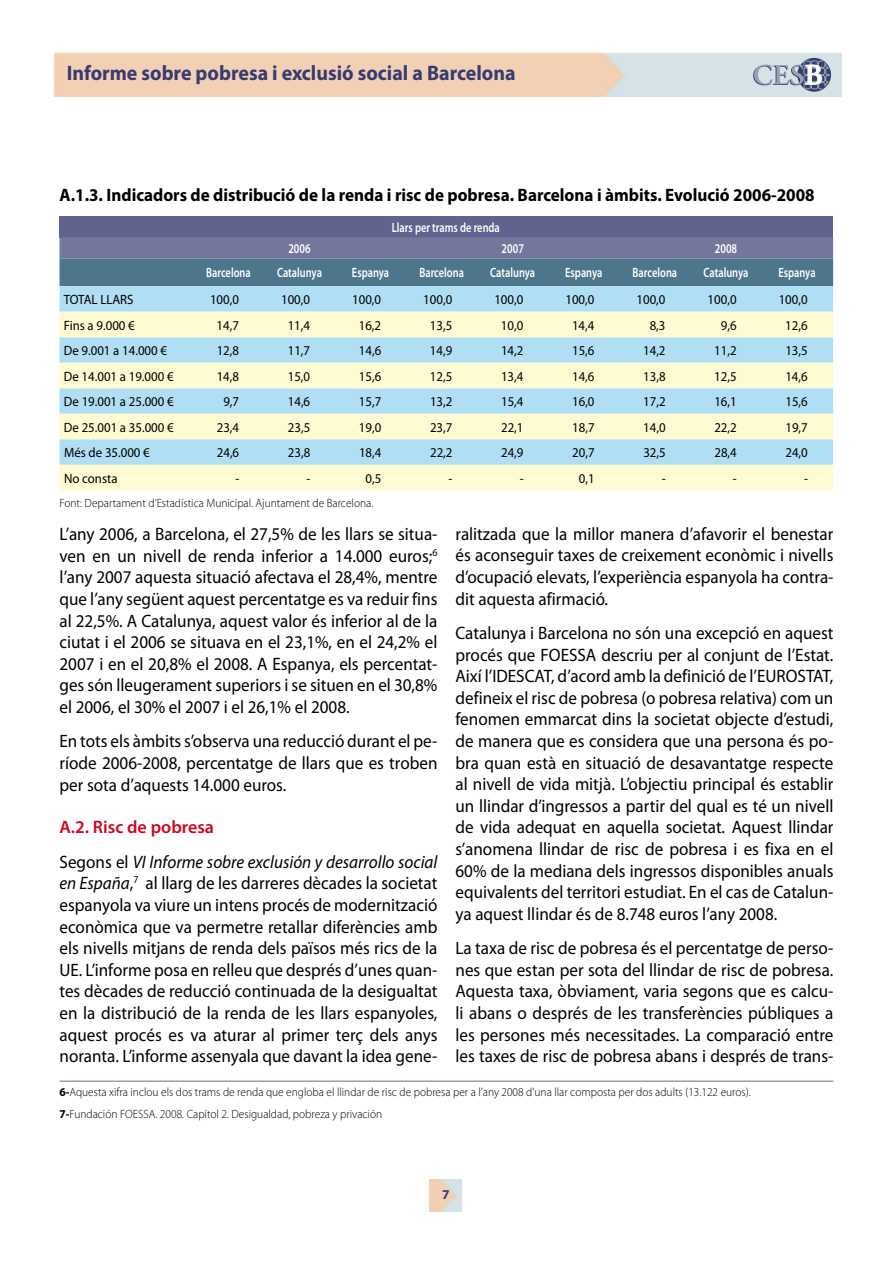
<style>
.page{position:relative;width:893px;height:1263px;background:#fff}
.page>*{position:absolute;margin:0;border:0;box-sizing:border-box;transform-origin:0 0}
.t1{font:700 21px "Myriad Pro";color:#383b71;scale:.95 1}
.t2{font:18px/21.6px "Myriad Pro";color:#000;text-align:justify;scale:.95 1}
.t3{font:700 18px "Myriad Pro";color:#000;scale:.95 1}
.t4{font:italic 18px/34.3px "Myriad Pro";color:#000;scale:.95 1}
.t5{font:13.5px "Myriad Pro";color:#000;scale:.95 1}
.t6{font:600 13.5px "Myriad Pro";color:#fff;scale:.77 1}
.t7{font:700 13.5px "Myriad";color:#383b71}
.t8{font:300 12px/23px "Myriad Pro";color:#000;scale:.95 1}
.s1{font-weight:600;font-style:normal;color:#cd071e}
.s2{font-style:normal}
.s3{font-style:italic}
.s4{font-weight:700}
</style>
<div class="page">
<img style="left:430px;top:1179px;width:32px;height:32px">
<svg style="left:797px;top:58px;width:34px;height:34px"></svg>
<svg style="left:753px;top:61px;width:77px;height:28px;background:#a7b2c1"></svg>
<div style="left:60px;top:216px;width:773px;height:21px;background:#60638d"></div>
<svg style="left:60px;top:237px;width:773px;height:49px;background:#5e7693"></svg>
<div style="left:60px;top:286px;width:773px;height:26px;background:#b0dff5"></div>
<svg style="left:60px;top:312px;width:773px;height:178px;background:#ddeee0"></svg>
<hr style="left:60px;top:1080px;width:773px;height:2px;background:#99a1b5">
<p class="t1" style="left:67px;top:59px;width:474px">Informe sobre pobresa i exclusió social a Barcelona</p>
<p class="t3" style="left:60px;top:184px;width:796px">A.1.3. Indicadors de distribució de la renda i risc de pobresa. Barcelona i àmbits. Evolució 2006-2008</p>
<p class="t6" style="left:392px;top:218px;width:142px">Llars per trams de renda</p>
<p class="t6" style="left:288px;top:240px;width:30px">2006</p>
<p class="t6" style="left:502px;top:240px;width:30px">2007</p>
<p class="t6" style="left:715px;top:240px;width:30px">2008</p>
<p class="t6" style="left:206px;top:264px;width:59px">Barcelona</p>
<p class="t6" style="left:277px;top:264px;width:60px">Catalunya</p>
<p class="t6" style="left:352px;top:264px;width:50px">Espanya</p>
<p class="t6" style="left:419px;top:264px;width:59px">Barcelona</p>
<p class="t6" style="left:490px;top:264px;width:60px">Catalunya</p>
<p class="t6" style="left:565px;top:264px;width:50px">Espanya</p>
<p class="t6" style="left:633px;top:264px;width:59px">Barcelona</p>
<p class="t6" style="left:703px;top:264px;width:60px">Catalunya</p>
<p class="t6" style="left:778px;top:264px;width:50px">Espanya</p>
<p class="t5" style="left:64px;top:291px;width:75px">TOTAL LLARS</p>
<p class="t5" style="left:210px;top:291px;width:32px">100,0</p>
<p class="t5" style="left:281px;top:291px;width:32px">100,0</p>
<p class="t5" style="left:352px;top:291px;width:32px">100,0</p>
<p class="t5" style="left:423px;top:291px;width:32px">100,0</p>
<p class="t5" style="left:494px;top:291px;width:32px">100,0</p>
<p class="t5" style="left:565px;top:291px;width:32px">100,0</p>
<p class="t5" style="left:636px;top:291px;width:32px">100,0</p>
<p class="t5" style="left:708px;top:291px;width:32px">100,0</p>
<p class="t5" style="left:779px;top:291px;width:32px">100,0</p>
<p class="t5" style="left:64px;top:317px;width:76px">Fins a 9.000 €</p>
<p class="t5" style="left:217px;top:317px;width:25px">14,7</p>
<p class="t5" style="left:288px;top:317px;width:25px">11,4</p>
<p class="t5" style="left:359px;top:317px;width:25px">16,2</p>
<p class="t5" style="left:430px;top:317px;width:25px">13,5</p>
<p class="t5" style="left:501px;top:317px;width:25px">10,0</p>
<p class="t5" style="left:572px;top:317px;width:25px">14,4</p>
<p class="t5" style="left:650px;top:317px;width:18px">8,3</p>
<p class="t5" style="left:721px;top:317px;width:18px">9,6</p>
<p class="t5" style="left:785px;top:317px;width:25px">12,6</p>
<p class="t5" style="left:64px;top:342px;width:110px">De 9.001 a 14.000 €</p>
<p class="t5" style="left:217px;top:342px;width:25px">12,8</p>
<p class="t5" style="left:288px;top:342px;width:25px">11,7</p>
<p class="t5" style="left:359px;top:342px;width:25px">14,6</p>
<p class="t5" style="left:430px;top:342px;width:25px">14,9</p>
<p class="t5" style="left:501px;top:342px;width:25px">14,2</p>
<p class="t5" style="left:572px;top:342px;width:25px">15,6</p>
<p class="t5" style="left:643px;top:342px;width:25px">14,2</p>
<p class="t5" style="left:714px;top:342px;width:25px">11,2</p>
<p class="t5" style="left:785px;top:342px;width:25px">13,5</p>
<p class="t5" style="left:64px;top:368px;width:117px">De 14.001 a 19.000 €</p>
<p class="t5" style="left:217px;top:368px;width:25px">14,8</p>
<p class="t5" style="left:288px;top:368px;width:25px">15,0</p>
<p class="t5" style="left:359px;top:368px;width:25px">15,6</p>
<p class="t5" style="left:430px;top:368px;width:25px">12,5</p>
<p class="t5" style="left:501px;top:368px;width:25px">13,4</p>
<p class="t5" style="left:572px;top:368px;width:25px">14,6</p>
<p class="t5" style="left:643px;top:368px;width:25px">13,8</p>
<p class="t5" style="left:714px;top:368px;width:25px">12,5</p>
<p class="t5" style="left:785px;top:368px;width:25px">14,6</p>
<p class="t5" style="left:64px;top:393px;width:117px">De 19.001 a 25.000 €</p>
<p class="t5" style="left:223px;top:393px;width:18px">9,7</p>
<p class="t5" style="left:288px;top:393px;width:25px">14,6</p>
<p class="t5" style="left:359px;top:393px;width:25px">15,7</p>
<p class="t5" style="left:430px;top:393px;width:25px">13,2</p>
<p class="t5" style="left:501px;top:393px;width:25px">15,4</p>
<p class="t5" style="left:572px;top:393px;width:25px">16,0</p>
<p class="t5" style="left:643px;top:393px;width:25px">17,2</p>
<p class="t5" style="left:714px;top:393px;width:25px">16,1</p>
<p class="t5" style="left:785px;top:393px;width:25px">15,6</p>
<p class="t5" style="left:64px;top:419px;width:117px">De 25.001 a 35.000 €</p>
<p class="t5" style="left:217px;top:419px;width:25px">23,4</p>
<p class="t5" style="left:288px;top:419px;width:25px">23,5</p>
<p class="t5" style="left:359px;top:419px;width:25px">19,0</p>
<p class="t5" style="left:430px;top:419px;width:25px">23,7</p>
<p class="t5" style="left:501px;top:419px;width:25px">22,1</p>
<p class="t5" style="left:572px;top:419px;width:25px">18,7</p>
<p class="t5" style="left:643px;top:419px;width:25px">14,0</p>
<p class="t5" style="left:714px;top:419px;width:25px">22,2</p>
<p class="t5" style="left:785px;top:419px;width:25px">19,7</p>
<p class="t5" style="left:64px;top:444px;width:92px">Més de 35.000 €</p>
<p class="t5" style="left:217px;top:444px;width:25px">24,6</p>
<p class="t5" style="left:288px;top:444px;width:25px">23,8</p>
<p class="t5" style="left:359px;top:444px;width:25px">18,4</p>
<p class="t5" style="left:430px;top:444px;width:25px">22,2</p>
<p class="t5" style="left:501px;top:444px;width:25px">24,9</p>
<p class="t5" style="left:572px;top:444px;width:25px">20,7</p>
<p class="t5" style="left:643px;top:444px;width:25px">32,5</p>
<p class="t5" style="left:714px;top:444px;width:25px">28,4</p>
<p class="t5" style="left:785px;top:444px;width:25px">24,0</p>
<p class="t5" style="left:64px;top:470px;width:58px">No consta</p>
<p class="t5" style="left:235px;top:470px;width:6px">-</p>
<p class="t5" style="left:306px;top:470px;width:6px">-</p>
<p class="t5" style="left:366px;top:470px;width:18px">0,5</p>
<p class="t5" style="left:449px;top:470px;width:6px">-</p>
<p class="t5" style="left:520px;top:470px;width:6px">-</p>
<p class="t5" style="left:579px;top:470px;width:18px">0,1</p>
<p class="t5" style="left:662px;top:470px;width:6px">-</p>
<p class="t5" style="left:733px;top:470px;width:6px">-</p>
<p class="t5" style="left:804px;top:470px;width:6px">-</p>
<p class="t8" style="left:60px;top:492px;width:332px">Font: Departament d’Estadística Municipal. Ajuntament de Barcelona.</p>
<p class="t2" style="left:60px;top:523px;width:399px">L’any 2006, a Barcelona, el 27,5% de les llars se situa&shy;ven en un nivell de renda inferior a 14.000 euros;<sup>6 </sup>l’any 2007 aquesta situació afectava el 28,4%, mentre que l’any següent aquest percentatge es va reduir fins al 22,5%. A Catalunya, aquest valor és inferior al de la ciutat i el 2006 se situava en el 23,1%, en el 24,2% el 2007 i en el 20,8% el 2008. A Espanya, els percentat&shy;ges són lleugerament superiors i se situen en el 30,8% el 2006, el 30% el 2007 i el 26,1% el 2008.</p>
<p class="t2" style="left:60px;top:730px;width:399px">En tots els àmbits s’observa una reducció durant el pe&shy;ríode 2006-2008, percentatge de llars que es troben per sota d’aquests 14.000 euros.</p>
<p class="t4" style="left:60px;top:810px;width:399px"><span class="s1">A.2. Risc de pobresa<br></span><span class="s2">Segons el</span> VI Informe sobre exclusión y desarrollo social</p>
<p class="t2" style="left:60px;top:872px;width:399px"><span class="s3">en España</span>,<sup>7</sup> al llarg de les darreres dècades la societat espanyola va viure un intens procés de modernització econòmica que va permetre retallar diferències amb els nivells mitjans de renda dels països més rics de la UE. L’informe posa en relleu que després d’unes quan&shy;tes dècades de reducció continuada de la desigualtat en la distribució de la renda de les llars espanyoles, aquest procés es va aturar al primer terç dels anys noranta. L’informe assenyala que davant la idea gene-</p>
<p class="t2" style="left:455px;top:523px;width:399px">ralitzada que la millor manera d’afavorir el benestar és aconseguir taxes de creixement econòmic i nivells d’ocupació elevats, l’experiència espanyola ha contra&shy;dit aquesta afirmació.</p>
<p class="t2" style="left:455px;top:622px;width:399px">Catalunya i Barcelona no són una excepció en aquest procés que FOESSA descriu per al conjunt de l’Estat.<br>Així l’IDESCAT, d’acord amb la definició de l’EUROSTAT, defineix el risc de pobresa (o pobresa relativa) com un fenomen emmarcat dins la societat objecte d’estudi, de manera que es considera que una persona és po&shy;bra quan està en situació de desavantatge respecte al nivell de vida mitjà. L’objectiu principal és establir un llindar d’ingressos a partir del qual es té un nivell de vida adequat en aquella societat. Aquest llindar s’anomena llindar de risc de pobresa i es fixa en el 60% de la mediana dels ingressos disponibles anuals equivalents del territori estudiat. En el cas de Catalun&shy;ya aquest llindar és de 8.748 euros l’any 2008.</p>
<p class="t2" style="left:455px;top:937px;width:399px">La taxa de risc de pobresa és el percentatge de perso&shy;nes que estan per sota del llindar de risc de pobresa.<br>Aquesta taxa, òbviament, varia segons que es calcu&shy;li abans o després de les transferències públiques a les persones més necessitades. La comparació entre les taxes de risc de pobresa abans i després de trans-</p>
<p class="t8" style="left:60px;top:1080px;width:729px"><span class="s4">6-</span>Aquesta xifra inclou els dos trams de renda que engloba el llindar de risc de pobresa per a l’any 2008 d’una llar composta per dos adults (13.122 euros).<br><span class="s4">7-</span>Fundación FOESSA. 2008. Capítol 2. Desigualdad, pobreza y privación</p>
<p class="t7" style="left:442px;top:1188px;width:9px">7</p>
</div>
